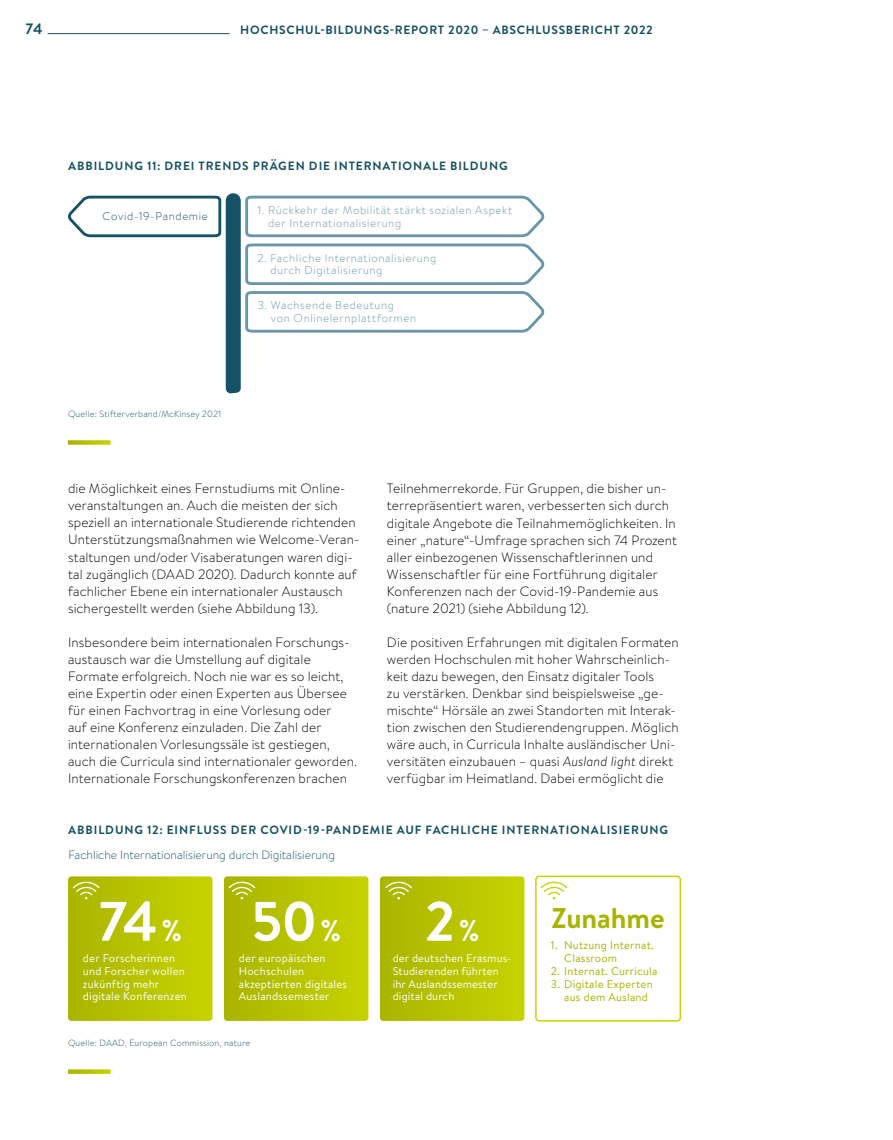
<style>
.page{position:relative;width:893px;height:1140px;background:#fff}
.page>*{position:absolute;margin:0;border:0;box-sizing:border-box;transform-origin:0 0}
.t1{font:700 55.5px "Brandon Text";color:#fff}
.t2{font:700 28.5px "Brandon Text";letter-spacing:-.005em;color:#a9b400}
.t3{font:700 15px "Brandon Text";color:#165265}
.t4{font:300 13.5px/17px "Brandon Text";letter-spacing:.01em;color:#000}
.t5{font:700 12px "Brandon Text";letter-spacing:.075em;color:#165265}
.t6{font:300 12px "Brandon Text";color:#165265}
.t7{font:11.25px/12.8px "Brandon Text";letter-spacing:.02em;color:#fff}
.t8{font:300 11.25px/12.8px "Brandon Text";letter-spacing:.055em;color:#6996a8}
.t9{font:11.25px/12.8px "Brandon Text";letter-spacing:.02em;color:#a9b400}
.t10{font:300 11.25px "Brandon Text";letter-spacing:.055em;color:#165265}
.t11{font:300 9px "Brandon Text";letter-spacing:.02em;color:#165265}
.s1{font-style:italic}
.s2{font-size:30px}
</style>
<div class="page">
<hr style="left:48px;top:33px;width:182px;height:1px;background:#165265">
<svg style="left:68px;top:440px;width:43px;height:5px"></svg>
<svg style="left:68px;top:193px;width:477px;height:201px"></svg>
<svg style="left:68px;top:1069px;width:43px;height:4px"></svg>
<div style="left:535px;top:875px;width:146px;height:146px;border:2px solid #c7d300;border-radius:3px"></div>
<svg style="left:68px;top:876px;width:144px;height:144px;background:#b8c401"></svg>
<svg style="left:224px;top:876px;width:144px;height:144px;background:#b8c401"></svg>
<svg style="left:380px;top:876px;width:144px;height:144px;background:#b8c401"></svg>
<svg style="left:540px;top:881px;width:28px;height:18px"></svg>
<p class="t3" style="left:26px;top:18px;width:19px">74</p>
<p class="t5" style="left:240px;top:21px;width:414px">HOCHSCHUL-BILDUNGS-REPORT 2020 – ABSCHLUSSBERICHT 2022</p>
<p class="t5" style="left:68px;top:158px;width:441px">ABBILDUNG 11: DREI TRENDS PRÄGEN DIE INTERNATIONALE BILDUNG</p>
<p class="t10" style="left:103px;top:209px;width:107px">Covid-19-Pandemie</p>
<p class="t8" style="left:268px;top:203px;width:246px;text-indent:-10px">1. Rückkehr der Mobilität stärkt sozialen Aspekt der Internationalisierung</p>
<p class="t8" style="left:270px;top:251px;width:168px;text-indent:-13px">2. Fachliche Internationalisierung durch Digitalisierung</p>
<p class="t8" style="left:271px;top:298px;width:147px;text-indent:-13px">3. Wachsende Bedeutung<br>von Onlinelernplattformen</p>
<p class="t11" style="left:68px;top:408px;width:155px">Quelle: Stifterverband/McKinsey 2021</p>
<p class="t4" style="left:68px;top:480px;width:293px">die Möglichkeit eines Fernstudiums mit Online&shy;veranstaltungen an. Auch die meisten der sich speziell an internationale Studierende richtenden Unterstützungsmaßnahmen wie Welcome-Veran&shy;staltungen und/oder Visaberatungen waren digi&shy;tal zugänglich (DAAD 2020). Dadurch konnte auf fachlicher Ebene ein internationaler Austausch sichergestellt werden (siehe Abbildung 13).</p>
<p class="t4" style="left:68px;top:633px;width:291px">Insbesondere beim internationalen Forschungs&shy;austausch war die Umstellung auf digitale Formate erfolgreich. Noch nie war es so leicht, eine Expertin oder einen Experten aus Übersee für einen Fachvortrag in eine Vorlesung oder<br>auf eine Konferenz einzuladen. Die Zahl der internationalen Vorlesungssäle ist gestiegen, auch die Curricula sind internationaler geworden.<br>Internationale Forschungskonferenzen brachen</p>
<p class="t4" style="left:387px;top:480px;width:292px">Teilnehmerrekorde. Für Gruppen, die bisher un&shy;terrepräsentiert waren, verbesserten sich durch digitale Angebote die Teilnahmemöglichkeiten. In einer „nature“-Umfrage sprachen sich 74 Prozent aller einbezogenen Wissenschaftlerinnen und Wissenschaftler für eine Fortführung digitaler Konferenzen nach der Covid-19-Pandemie aus (nature 2021) (siehe Abbildung 12).</p>
<p class="t4" style="left:387px;top:633px;width:293px">Die positiven Erfahrungen mit digitalen Formaten werden Hochschulen mit hoher Wahrscheinlich&shy;keit dazu bewegen, den Einsatz digitaler Tools<br>zu verstärken. Denkbar sind beispielsweise „ge&shy;mischte“ Hörsäle an zwei Standorten mit Interak&shy;tion zwischen den Studierendengruppen. Möglich wäre auch, in Curricula Inhalte ausländischer Uni&shy;versitäten einzubauen – quasi <span class="s1">Ausland light</span> direkt verfügbar im Heimatland. Dabei ermöglicht die</p>
<p class="t5" style="left:68px;top:821px;width:601px">ABBILDUNG 12: EINFLUSS DER COVID-19-PANDEMIE AUF FACHLICHE INTERNATIONALISIERUNG</p>
<p class="t6" style="left:68px;top:846px;width:268px">Fachliche Internationalisierung durch Digitalisierung</p>
<h1 class="t1" style="left:98px;top:882px;width:85px">74<span class="s2">%</span></h1>
<p class="t7" style="left:83px;top:951px;width:105px">der Forscherinnen und Forscher wollen zukünftig mehr digitale Konferenzen</p>
<h1 class="t1" style="left:251px;top:882px;width:92px">50<span class="s2">%</span></h1>
<p class="t7" style="left:239px;top:951px;width:110px">der europäischen<br>Hochschulen akzeptierten digitales<br>Auslandssemester</p>
<p class="t11" style="left:68px;top:1036px;width:184px">Quelle: DAAD, European Commission, nature</p>
<h1 class="t1" style="left:425px;top:882px;width:57px">2<span class="s2">%</span></h1>
<p class="t7" style="left:393px;top:951px;width:120px">der deutschen Erasmus-<br>Studierenden führten ihr Auslandssemester digital durch</p>
<h2 class="t2" style="left:552px;top:898px;width:114px">Zunahme</h2>
<p class="t9" style="left:564px;top:938px;width:91px;text-indent:-14px">1. Nutzung Internat.<br>Classroom</p>
<p class="t9" style="left:551px;top:964px;width:108px">2. Internat. Curricula</p>
<p class="t9" style="left:564px;top:977px;width:90px;text-indent:-14px">3. Digitale Experten aus dem Ausland</p>
</div>
